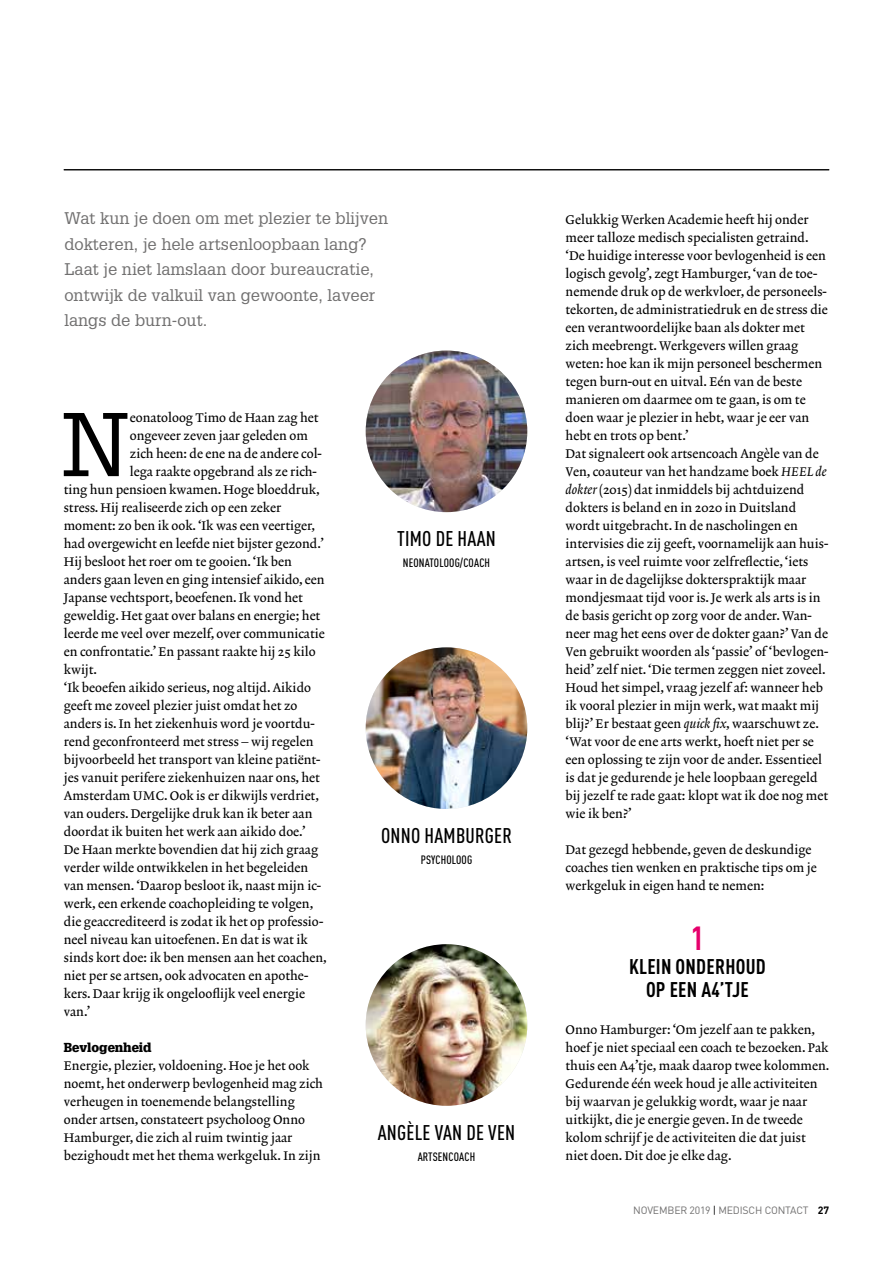
<style>
.page{position:relative;width:893px;height:1263px;background:#fff}
.page>*{position:absolute;margin:0;border:0;box-sizing:border-box;transform-origin:0 0}
.t1{font:88.2px "Glypha LT Std";color:#000}
.t2{font:700 condensed 33px "DINOT";color:#e6006c}
.t3{font:500 condensed 21px "DINOT";letter-spacing:.01em;color:#000}
.t4{font:700 condensed 21px/22.5px "DINOT";letter-spacing:.01em;color:#000;text-align:center}
.t5{font:16.5px/25.5px "Glypha LT Std";color:#706f6f}
.t6{font:12.75px/18px "Lexicon No 2 Roman A";color:#000}
.t7{font:900 12.75px "Glypha LT Std";color:#000}
.t8{font:500 condensed 12px "DINOT";letter-spacing:.01em;color:#000}
.t9{font:10.5px "DINOT";letter-spacing:-.015em;color:#706f6f}
.s1{font-family:"Lexicon No 2 Italic A"}
.s2{color:#000}
.s3{font-weight:700;color:#000}
</style>
<div class="page">
<hr style="left:64px;top:169px;width:765px;height:1px;background:#000">
<img style="left:366px;top:351px;width:161px;height:161px;border-radius:81px">
<img style="left:366px;top:944px;width:161px;height:162px;border-radius:81px">
<img style="left:366px;top:647px;width:161px;height:162px;border-radius:81px">
<p class="t5" style="left:64px;top:205px;width:325px">Wat kun je doen om met plezier te blijven dokteren, je hele artsenloopbaan lang?<br>Laat je niet lamslaan door bureaucratie, ontwijk de valkuil van gewoonte, laveer langs de burn-out.</p>
<p class="t6" style="left:566px;top:211px;width:264px">Gelukkig Werken Academie heeft hij onder meer talloze medisch specialisten getraind. ‘De huidige interesse voor bevlogenheid is een logisch gevolg’, zegt Hamburger, ‘van de toe&shy;nemende druk op de werkvloer, de personeels&shy;tekorten, de administratiedruk en de stress die een verantwoordelijke baan als dokter met zich meebrengt. Werkgevers willen graag weten: hoe kan ik mijn personeel beschermen tegen burn-out en uitval. Eén van de beste manieren om daarmee om te gaan, is om te doen waar je plezier in hebt, waar je eer van hebt en trots op bent.’<br>Dat signaleert ook artsencoach Angèle van de Ven, coauteur van het handzame boek <span class="s1">HEEL de dokter</span> (2015) dat inmiddels bij achtduizend dokters is beland en in 2020 in Duitsland wordt uitgebracht. In de nascholingen en intervisies die zij geeft, voornamelijk aan huis&shy;artsen, is veel ruimte voor zelfreflectie, ‘iets waar in de dagelijkse dokterspraktijk maar mondjesmaat tijd voor is. Je werk als arts is in de basis gericht op zorg voor de ander. Wan&shy;neer mag het eens over de dokter gaan?’ Van de Ven gebruikt woorden als ‘passie’ of ‘bevlogen&shy;heid’ zelf niet. ‘Die termen zeggen niet zoveel.<br>Houd het simpel, vraag jezelf af: wanneer heb ik vooral plezier in mijn werk, wat maakt mij blij?’ Er bestaat geen <span class="s1">quick fix</span>, waarschuwt ze. ‘Wat voor de ene arts werkt, hoeft niet per se een oplossing te zijn voor de ander. Essentieel is dat je gedurende je hele loopbaan geregeld bij jezelf te rade gaat: klopt wat ik doe nog met wie ik ben?’</p>
<p class="t6" style="left:566px;top:841px;width:253px">Dat gezegd hebbende, geven de deskundige coaches tien wenken en praktische tips om je werkgeluk in eigen hand te nemen:</p>
<h2 class="t2" style="left:691px;top:918px;width:15px">1</h2>
<h3 class="t4" style="left:629px;top:955px;width:138px">KLEIN ONDERHOUD<br>OP EEN A4’TJE</h3>
<p class="t6" style="left:566px;top:1021px;width:265px">Onno Hamburger: ‘Om jezelf aan te pakken, hoef je niet speciaal een coach te bezoeken. Pak thuis een A4’tje, maak daarop twee kolommen.<br>Gedurende één week houd je alle activiteiten bij waarvan je gelukkig wordt, waar je naar uitkijkt, die je energie geven. In de tweede kolom schrijf je de activiteiten die dat juist niet doen. Dit doe je elke dag.</p>
<h1 class="t1" style="left:61px;top:391px;width:70px">N</h1>
<p class="t6" style="left:130px;top:409px;width:190px">eonatoloog Timo de Haan zag het</p>
<p class="t6" style="left:130px;top:427px;width:180px">ongeveer zeven jaar geleden om</p>
<p class="t6" style="left:130px;top:445px;width:194px">zich heen: de ene na de andere col-</p>
<p class="t6" style="left:130px;top:463px;width:188px">lega raakte opgebrand als ze rich-</p>
<p class="t6" style="left:64px;top:481px;width:257px">ting hun pensioen kwamen. Hoge bloeddruk,</p>
<p class="t6" style="left:64px;top:499px;width:219px">stress. Hij realiseerde zich op een zeker</p>
<p class="t6" style="left:64px;top:517px;width:253px">moment: zo ben ik ook. ‘Ik was een veertiger,</p>
<p class="t6" style="left:64px;top:535px;width:262px">had overgewicht en leefde niet bijster gezond.’</p>
<p class="t6" style="left:64px;top:553px;width:230px">Hij besloot het roer om te gooien. ‘Ik ben</p>
<p class="t6" style="left:64px;top:571px;width:262px">anders gaan leven en ging intensief aikido, een</p>
<p class="t6" style="left:64px;top:589px;width:241px">Japanse vechtsport, beoefenen. Ik vond het</p>
<p class="t6" style="left:64px;top:607px;width:258px">geweldig. Het gaat over balans en energie; het</p>
<p class="t6" style="left:64px;top:625px;width:262px">leerde me veel over mezelf, over communicatie</p>
<p class="t6" style="left:64px;top:643px;width:253px">en confrontatie.’ En passant raakte hij 25 kilo</p>
<p class="t6" style="left:64px;top:661px;width:35px">kwijt.</p>
<p class="t6" style="left:64px;top:679px;width:249px">‘Ik beoefen aikido serieus, nog altijd. Aikido</p>
<p class="t6" style="left:64px;top:697px;width:235px">geeft me zoveel plezier juist omdat het zo</p>
<p class="t6" style="left:64px;top:715px;width:252px">anders is. In het ziekenhuis word je voortdu-</p>
<p class="t6" style="left:64px;top:733px;width:251px">rend geconfronteerd met stress – wij regelen</p>
<p class="t6" style="left:64px;top:751px;width:258px">bijvoorbeeld het transport van kleine patiënt-</p>
<p class="t6" style="left:64px;top:769px;width:258px">jes vanuit perifere ziekenhuizen naar ons, het</p>
<p class="t6" style="left:64px;top:787px;width:257px">Amsterdam UMC. Ook is er dikwijls verdriet,</p>
<p class="t6" style="left:64px;top:805px;width:250px">van ouders. Dergelijke druk kan ik beter aan</p>
<p class="t6" style="left:64px;top:823px;width:243px">doordat ik buiten het werk aan aikido doe.’</p>
<p class="t6" style="left:64px;top:841px;width:256px">De Haan merkte bovendien dat hij zich graag</p>
<p class="t6" style="left:64px;top:859px;width:246px">verder wilde ontwikkelen in het begeleiden</p>
<p class="t6" style="left:64px;top:877px;width:259px">van mensen. ‘Daarop besloot ik, naast mijn ic-</p>
<p class="t6" style="left:64px;top:895px;width:251px">werk, een erkende coachopleiding te volgen,</p>
<p class="t6" style="left:64px;top:913px;width:261px">die geaccrediteerd is zodat ik het op professio-</p>
<p class="t6" style="left:64px;top:931px;width:246px">neel niveau kan uitoefenen. En dat is wat ik</p>
<p class="t6" style="left:64px;top:949px;width:265px">sinds kort doe: ik ben mensen aan het coachen,</p>
<p class="t6" style="left:64px;top:967px;width:246px">niet per se artsen, ook advocaten en apothe-</p>
<p class="t6" style="left:64px;top:985px;width:243px">kers. Daar krijg ik ongelooflijk veel energie</p>
<p class="t6" style="left:64px;top:1003px;width:28px">van.’</p>
<p class="t7" style="left:64px;top:1040px;width:89px">Bevlogenheid</p>
<p class="t6" style="left:64px;top:1057px;width:261px">Energie, plezier, voldoening. Hoe je het ook noemt, het onderwerp bevlogenheid mag zich verheugen in toenemende belangstelling onder artsen, constateert psycholoog Onno Hamburger, die zich al ruim twintig jaar bezighoudt met het thema werkgeluk. In zijn</p>
<h3 class="t3" style="left:397px;top:526px;width:100px">TIMO DE HAAN</h3>
<p class="t8" style="left:403px;top:556px;width:89px">NEONATOLOOG/COACH</p>
<h3 class="t3" style="left:381px;top:823px;width:132px">ONNO HAMBURGER</h3>
<p class="t8" style="left:421px;top:853px;width:53px">PSYCHOLOOG</p>
<h3 class="t3" style="left:378px;top:1120px;width:139px">ANGÈLE VAN DE VEN</h3>
<p class="t8" style="left:418px;top:1150px;width:59px">ARTSENCOACH</p>
<p class="t9" style="left:633px;top:1203px;width:197px">NOVEMBER 2019 <span class="s2">|</span> MEDISCH CONTACT <span class="s3">27</span></p>
</div>
